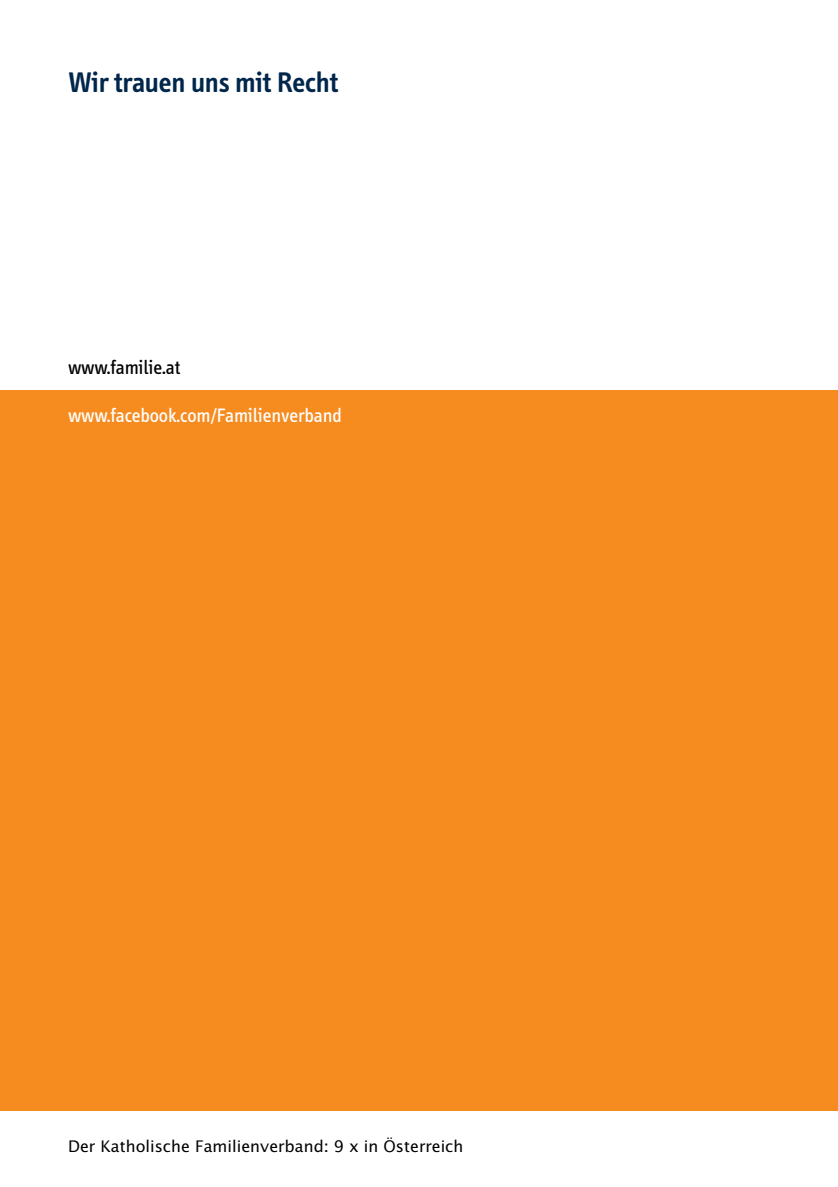
<style>
.page{position:relative;width:838px;height:1187px;background:#fff}
.page>*{position:absolute;margin:0;border:0;box-sizing:border-box;transform-origin:0 0}
.t1{font:600 29px "Info";color:#00274b}
.t2{font:20px "Info";color:#fff}
.t3{font:20px "Info";color:#000}
.t4{font:16px "Lucida Sans";color:#000}
</style>
<div class="page">
<div style="left:0;top:390px;width:838px;height:720px;background:#f68b1f"></div>
<h1 class="t1" style="left:68px;top:66px;width:272px">Wir trauen uns mit Recht</h1>
<p class="t3" style="left:68px;top:356px;width:114px">www.familie.at</p>
<p class="t2" style="left:68px;top:404px;width:275px">www.facebook.com/Familienverband</p>
<p class="t4" style="left:68px;top:1136px;width:397px">Der Katholische Familienverband: 9 x in Österreich</p>
</div>
